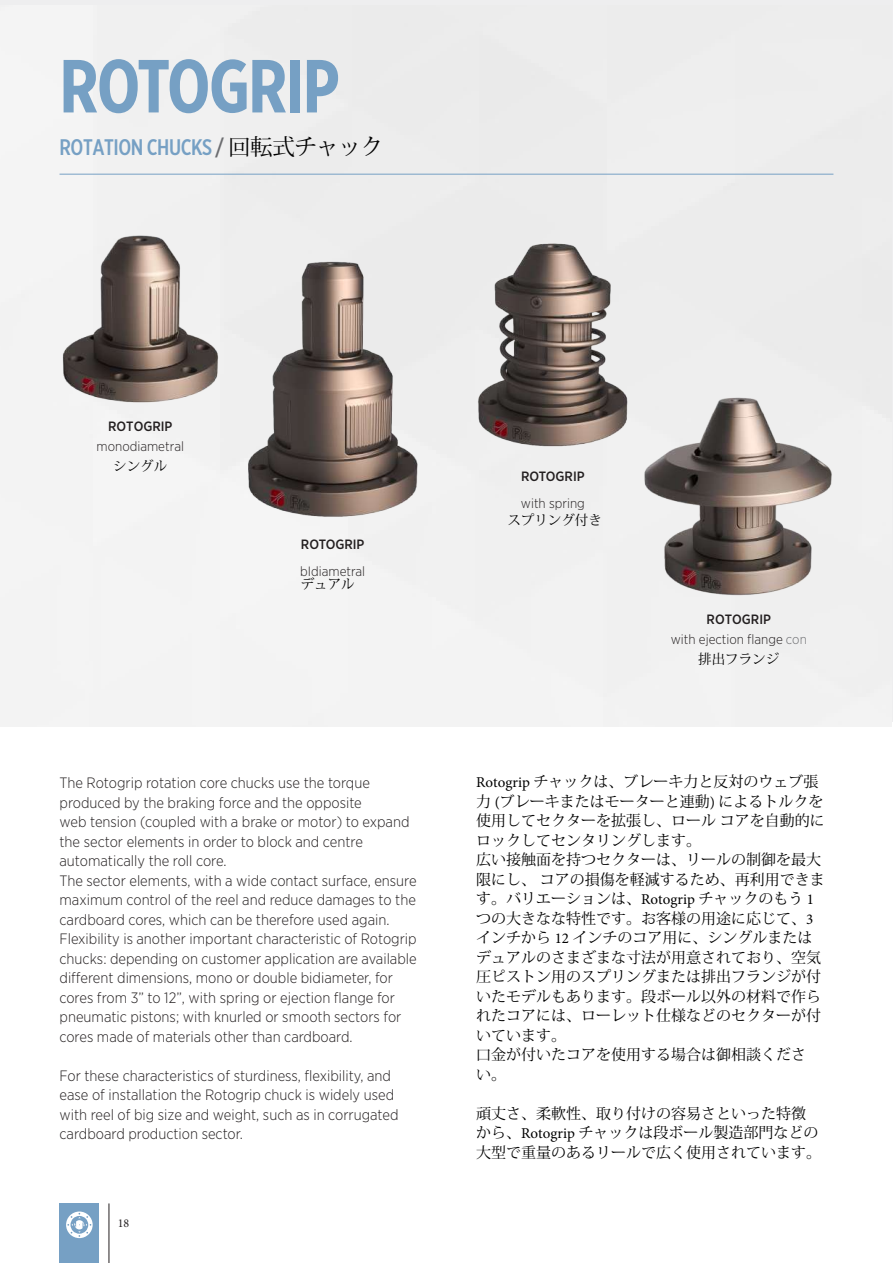
<style>
.page{position:relative;width:893px;height:1263px;background:#fff}
.page>*{position:absolute;margin:0;border:0;box-sizing:border-box;transform-origin:0 0}
.t1{font:700 75px "Gotham X Narrow";letter-spacing:-.02em;color:#76a0c4}
.t2{font:500 22.5px "Gotham X Narrow";letter-spacing:-.02em;color:#76a0c4}
.t3{font:300 15px/19.5px "Gotham Narrow";color:#231f20}
.t4{font:15px/19.5px "Koz Min Pr 6 N";color:#000}
.t5{font:300 13.5px/19.4px "Gotham Narrow";color:#231f20;text-align:center}
.t6{font:500 13.5px "Gotham Narrow";color:#231f20}
.t7{font:13.5px "Koz Min Pr 6 N";color:#000}
.t8{font:12px "Minion Pro";color:#231f20}
.s1{color:#6c6d70}
.s2{font-family:"Koz Min Pr 6 N";font-weight:400;color:#000}
.s3{font-weight:500}
.s4{font-family:"Minion Pro"}
</style>
<div class="page">
<hr style="left:60px;top:174px;width:773px;height:1px;background:#76a0c4">
<img style="left:461px;top:232px;width:183px;height:232px">
<img style="left:240px;top:256px;width:185px;height:267px">
<img style="left:629px;top:386px;width:219px;height:217px">
<img style="left:53px;top:214px;width:175px;height:198px">
<hr style="left:109px;top:1203px;width:1px;height:60px;background:#231f20">
<div style="left:60px;top:1203px;width:39px;height:60px;background:#76a0c4"></div>
<svg style="left:66px;top:1211px;width:27px;height:27px"></svg>
<h1 class="t1" style="left:60px;top:40px;width:282px">ROTOGRIP</h1>
<h2 class="t2" style="left:60px;top:134px;width:325px">ROTATION CHUCKS <span class="s1">/</span> <span class="s2">回転式チャック</span></h2>
<p class="t6" style="left:108px;top:417px;width:66px">ROTOGRIP</p>
<p class="t5" style="left:97px;top:436px;width:89px">monodiametral</p>
<p class="t7" style="left:113px;top:458px;width:55px">シングル</p>
<p class="t6" style="left:301px;top:535px;width:65px">ROTOGRIP</p>
<p class="t5" style="left:300px;top:561px;width:66px">bIdiametral</p>
<p class="t7" style="left:301px;top:576px;width:55px">デュアル</p>
<p class="t3" style="left:60px;top:773px;width:359px">The Rotogrip rotation core chucks use the torque produced by the braking force and the opposite<br>web tension (coupled with a brake or motor) to expand the sector elements in order to block and centre automatically the roll core.<br>The sector elements, with a wide contact surface, ensure maximum control of the reel and reduce damages to the cardboard cores, which can be therefore used again.<br>Flexibility is another important characteristic of Rotogrip chucks: depending on customer application are available different dimensions, mono or double bidiameter, for cores from 3” to 12”, with spring or ejection flange for pneumatic pistons; with knurled or smooth sectors for cores made of materials other than cardboard.</p>
<p class="t3" style="left:60px;top:1065px;width:341px">For these characteristics of sturdiness, flexibility, and ease of installation the Rotogrip chuck is widely used with reel of big size and weight, such as in corrugated cardboard production sector.</p>
<p class="t8" style="left:118px;top:1215px;width:13px">18</p>
<p class="t6" style="left:521px;top:467px;width:65px">ROTOGRIP</p>
<p class="t5" style="left:521px;top:493px;width:65px">with spring</p>
<p class="t7" style="left:507px;top:513px;width:96px">スプリング付き</p>
<p class="t5" style="left:671px;top:609px;width:138px"><span class="s3">ROTOGRIP<br></span>with ejection flange <span class="s1">con</span></p>
<p class="t7" style="left:698px;top:652px;width:82px">排出フランジ</p>
<p class="t4" style="left:476px;top:772px;width:350px"><span class="s4">Rotogrip</span> チャックは、ブレーキ力と反対のウェブ張力 <span class="s4">(</span>ブレーキまたはモーターと連動<span class="s4">)</span> によるトルクを使用してセクターを拡張し、ロールコアを自動的にロックしてセンタリングします。<br>広い接触面を持つセクターは、リールの制御を最大限にし、コアの損傷を軽減するため、再利用できます。バリエーションは、<span class="s4">Rotogrip</span> チャックのもう <span class="s4">1</span>つの大きなな特性です。お客様の用途に応じて、<span class="s4">3</span>インチから <span class="s4">12</span> インチのコア用に、シングルまたはデュアルのさまざまな寸法が用意されており、空気圧ピストン用のスプリングまたは排出フランジが付いたモデルもあります。段ボール以外の材料で作られたコアには、ローレット仕様などのセクターが付いています。<br>口金が付いたコアを使用する場合は御相談ください。</p>
<p class="t4" style="left:476px;top:1104px;width:346px">頑丈さ、柔軟性、取り付けの容易さといった特徴から、<span class="s4">Rotogrip</span> チャックは段ボール製造部門などの大型で重量のあるリールで広く使用されています。</p>
</div>
